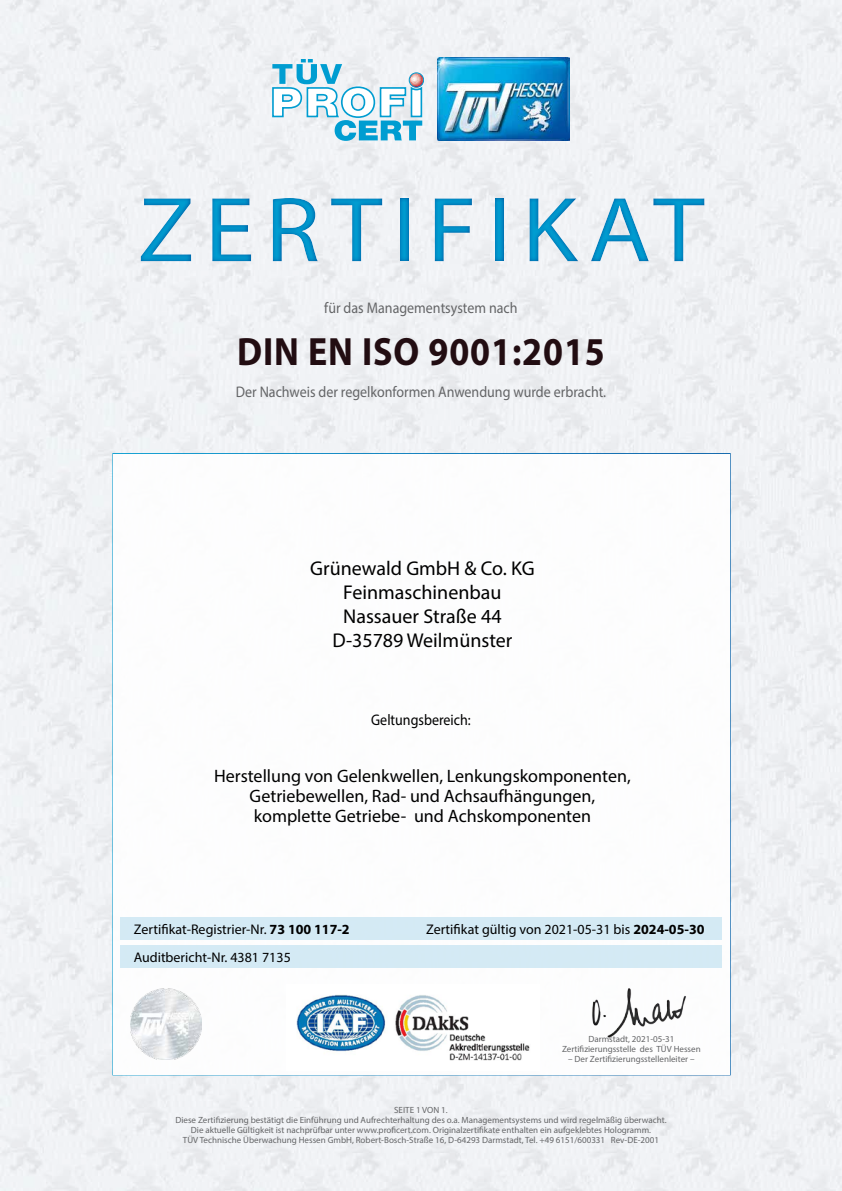
<style>
.page{position:relative;width:842px;height:1191px;background:#fff}
.page>*{position:absolute;margin:0;border:0;box-sizing:border-box;transform-origin:0 0}
.t1{font:93px "Myriad Pro";letter-spacing:.1em;color:#009dd1;scale:1.1 1}
.t2{font:700 39.6px "Myriad Pro";letter-spacing:.025em;color:#220d12;scale:.91 1}
.t3{font:20px/24px "Myriad Pro";color:#000;text-align:center}
.t4{font:18px/20px "Myriad Pro";color:#000;text-align:center}
.t5{font:15.4px "Myriad Pro";color:#646567;scale:.91 1}
.t6{font:15.4px "Myriad Pro";color:#000;scale:.91 1}
.t7{font:14px/28.1px "Myriad Pro";color:#000}
.t8{font:9px/10px "Myriad Pro";color:#646567;text-align:center}
.s1{font-weight:700}
</style>
<div class="page">
<img style="left:0;top:0;width:842px;height:1191px">
<img style="left:437px;top:57px;width:132px;height:83px">
<svg style="left:272px;top:59px;width:152px;height:82px"></svg>
<div style="left:112px;top:453px;width:619px;height:622px;background:#fff;border:2px solid #fff"></div>
<div style="left:120px;top:945px;width:602px;height:23px;background:#d0e8f4"></div>
<div style="left:121px;top:917px;width:601px;height:22px;background:#d0e8f4"></div>
<img style="left:296px;top:995px;width:234px;height:66px">
<img style="left:592px;top:988px;width:94px;height:50px">
<div style="left:0;top:172px;width:842px;height:114px;background:#0062ac;opacity:.75"></div>
<img style="left:130px;top:988px;width:71px;height:71px">
<h1 class="t1" style="left:138px;top:173px;width:517px">ZERTIFIKAT</h1>
<h3 class="t5" style="left:324px;top:298px;width:214px">für das Managementsystem nach</h3>
<h2 class="t2" style="left:237px;top:326px;width:406px">DIN EN ISO 9001:2015</h2>
<h3 class="t5" style="left:236px;top:382px;width:408px">Der Nachweis der regelkonformen Anwendung wurde erbracht.</h3>
<h3 class="t3" style="left:310px;top:556px;width:226px">Grünewald GmbH &amp; Co. KG<br>Feinmaschinenbau<br>Nassauer Straße 44<br>D-35789 Weilmünster</h3>
<h3 class="t6" style="left:371px;top:710px;width:111px">Geltungsbereich:</h3>
<h3 class="t4" style="left:214px;top:765px;width:418px">Herstellung von Gelenkwellen, Lenkungskomponenten,<br>Getriebewellen, Rad- und Achsaufhängungen, komplette Getriebe- und Achskomponenten</h3>
<h3 class="t7" style="left:134px;top:915px;width:218px">Zertifikat-Registrier-Nr. <span class="s1">73 100 117-2<br></span>Auditbericht-Nr. 4381 7135</h3>
<h3 class="t7" style="left:426px;top:915px;width:280px">Zertifikat gültig von 2021-05-31 bis <span class="s1">2024-05-30</span></h3>
<p class="t8" style="left:562px;top:1034px;width:140px">Darmstadt, 2021-05-31<br>Zertifizierungsstelle des TÜV Hessen</p>
<p class="t8" style="left:568px;top:1054px;width:128px">– Der Zertifizierungsstellenleiter –</p>
<p class="t8" style="left:175px;top:1105px;width:493px">SEITE 1 VON 1.<br>Diese Zertifizierung bestätigt die Einführung und Aufrechterhaltung des o.a. Managementsystems und wird regelmäßig überwacht.<br>Die aktuelle Gültigkeit ist nachprüfbar unter www.proficert.com. Originalzertifikate enthalten ein aufgeklebtes Hologramm.<br>TÜV Technische Überwachung Hessen GmbH, Robert-Bosch-Straße 16, D-64293 Darmstadt, Tel. +49 6151/600331 Rev-DE-2001</p>
</div>
